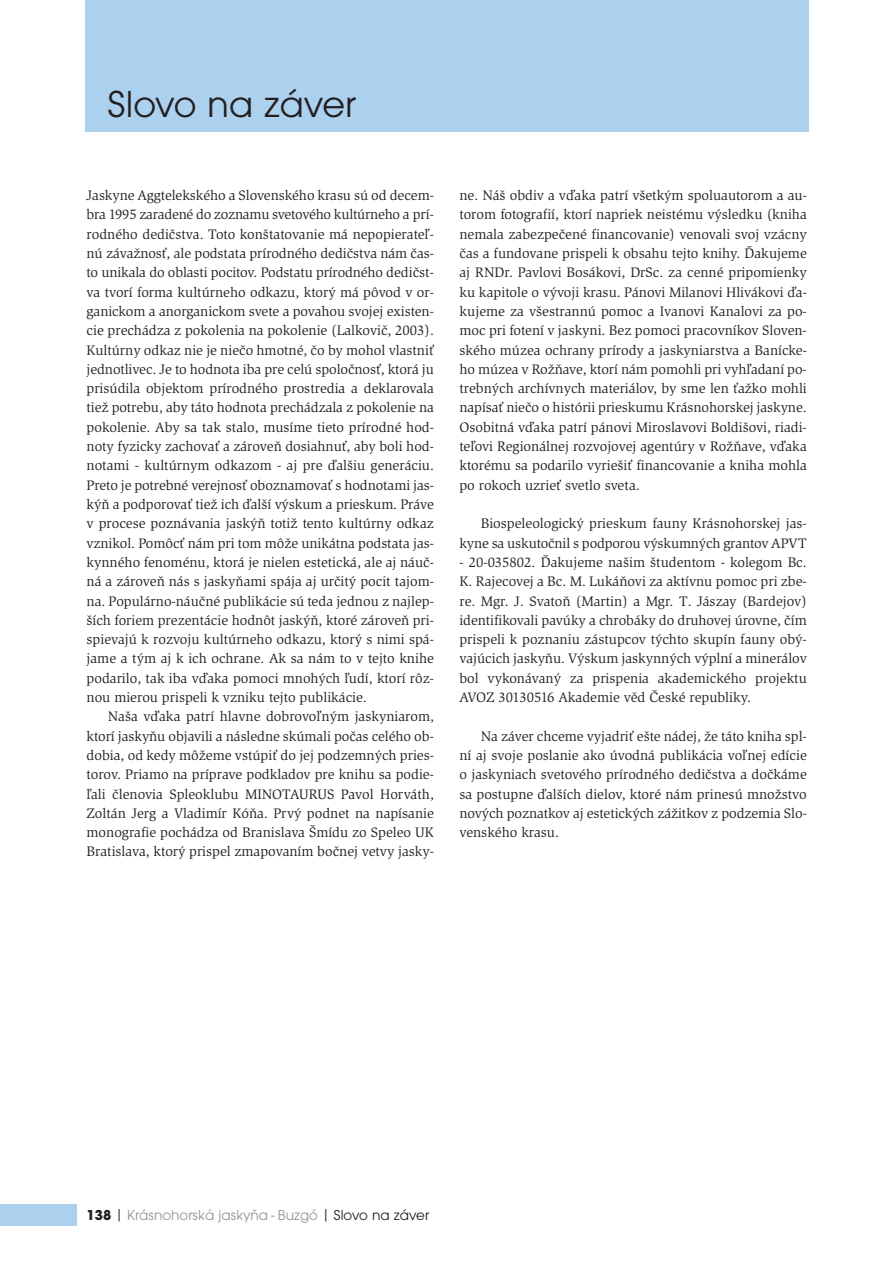
<style>
.page{position:relative;width:893px;height:1263px;background:#fff}
.page>*{position:absolute;margin:0;border:0;box-sizing:border-box;transform-origin:0 0}
.t1{font:39px "Avant Gar Got Itc TCE";color:#231f20}
.t2{font:15px "Avant Gar Got Itc TCE";color:#939598}
.t3{font:14.25px/19.4px "Slimbach Itc TCE";color:#231f20;text-align:justify}
.s1{font-weight:700;color:#231f20}
.s2{color:#231f20}
</style>
<div class="page">
<div style="left:0;top:1205px;width:77px;height:21px;background:#acd1ef"></div>
<div style="left:85px;top:0;width:723px;height:132px;background:#acd1ef"></div>
<h1 class="t1" style="left:108px;top:90px;width:250px">Slovo na záver</h1>
<p class="t3" style="left:87px;top:187px;width:349px">Jaskyne Aggtelekského a Slovenského krasu sú od decem&shy;bra 1995 zaradené do zoznamu svetového kultúrneho a prí&shy;rodného dedičstva. Toto konštatovanie má nepopierateľ&shy;nú závažnosť, ale podstata prírodného dedičstva nám čas&shy;to unikala do oblasti pocitov. Podstatu prírodného dedičst&shy;va tvorí forma kultúrneho odkazu, ktorý má pôvod v or&shy;ganickom a anorganickom svete a povahou svojej existen&shy;cie prechádza z pokolenia na pokolenie (Lalkovič, 2003).<br>Kultúrny odkaz nie je niečo hmotné, čo by mohol vlastniť jednotlivec. Je to hodnota iba pre celú spoločnosť, ktorá ju prisúdila objektom prírodného prostredia a deklarovala tiež potrebu, aby táto hodnota prechádzala z pokolenie na pokolenie. Aby sa tak stalo, musíme tieto prírodné hod&shy;noty fyzicky zachovať a zároveň dosiahnuť, aby boli hod&shy;notami - kultúrnym odkazom - aj pre ďalšiu generáciu.<br>Preto je potrebné verejnosť oboznamovať s hodnotami jas&shy;kýň a podporovať tiež ich ďalší výskum a prieskum. Práve v procese poznávania jaskýň totiž tento kultúrny odkaz vznikol. Pomôcť nám pri tom môže unikátna podstata jas&shy;kynného fenoménu, ktorá je nielen estetická, ale aj náuč&shy;ná a zároveň nás s jaskyňami spája aj určitý pocit tajom&shy;na. Populárno-náučné publikácie sú teda jednou z najlep&shy;ších foriem prezentácie hodnôt jaskýň, ktoré zároveň pri&shy;spievajú k rozvoju kultúrneho odkazu, ktorý s nimi spá&shy;jame a tým aj k ich ochrane. Ak sa nám to v tejto knihe podarilo, tak iba vďaka pomoci mnohých ľudí, ktorí rôz&shy;nou mierou prispeli k vzniku tejto publikácie.</p>
<p class="t3" style="left:87px;top:708px;width:349px;text-indent:21px">Naša vďaka patrí hlavne dobrovoľným jaskyniarom, ktorí jaskyňu objavili a následne skúmali počas celého ob&shy;dobia, od kedy môžeme vstúpiť do jej podzemných pries&shy;torov. Priamo na príprave podkladov pre knihu sa podie&shy;ľali členovia Spleoklubu MINOTAURUS Pavol Horváth, Zoltán Jerg a Vladimír Kóňa. Prvý podnet na napísanie monografie pochádza od Branislava Šmídu zo Speleo UK Bratislava, ktorý prispel zmapovaním bočnej vetvy jasky-</p>
<p class="t3" style="left:459px;top:187px;width:349px">ne. Náš obdiv a vďaka patrí všetkým spoluautorom a au&shy;torom fotografií, ktorí napriek neistému výsledku (kniha nemala zabezpečené financovanie) venovali svoj vzácny čas a fundovane prispeli k obsahu tejto knihy. Ďakujeme aj RNDr. Pavlovi Bosákovi, DrSc. za cenné pripomienky ku kapitole o vývoji krasu. Pánovi Milanovi Hlivákovi ďa&shy;kujeme za všestrannú pomoc a Ivanovi Kanalovi za po&shy;moc pri fotení v jaskyni. Bez pomoci pracovníkov Sloven&shy;ského múzea ochrany prírody a jaskyniarstva a Banícke&shy;ho múzea v Rožňave, ktorí nám pomohli pri vyhľadaní po&shy;trebných archívnych materiálov, by sme len ťažko mohli napísať niečo o histórii prieskumu Krásnohorskej jaskyne.<br>Osobitná vďaka patrí pánovi Miroslavovi Boldišovi, riadi&shy;teľovi Regionálnej rozvojovej agentúry v Rožňave, vďaka ktorému sa podarilo vyriešiť financovanie a kniha mohla po rokoch uzrieť svetlo sveta.</p>
<p class="t3" style="left:459px;top:515px;width:349px;text-align:right">Biospeleologický prieskum fauny Krásnohorskej jas&shy;kyne sa uskutočnil s podporou výskumných grantov APVT</p>
<p class="t3" style="left:459px;top:554px;width:349px">- 20-035802. Ďakujeme našim študentom - kolegom Bc.<br>K. Rajecovej a Bc. M. Lukáňovi za aktívnu pomoc pri zbe&shy;re. Mgr. J. Svatoň (Martin) a Mgr. T. Jászay (Bardejov) identifikovali pavúky a chrobáky do druhovej úrovne, čím prispeli k poznaniu zástupcov týchto skupín fauny obý&shy;vajúcich jaskyňu. Výskum jaskynných výplní a minerálov bol vykonávaný za prispenia akademického projektu AVOZ 30130516 Akademie věd České republiky.</p>
<p class="t3" style="left:459px;top:727px;width:349px;text-indent:21px">Na záver chceme vyjadriť ešte nádej, že táto kniha spl&shy;ní aj svoje poslanie ako úvodná publikácia voľnej edície o jaskyniach svetového prírodného dedičstva a dočkáme sa postupne ďalších dielov, ktoré nám prinesú množstvo nových poznatkov aj estetických zážitkov z podzemia Slo&shy;venského krasu.</p>
<p class="t2" style="left:87px;top:1209px;width:344px"><span class="s1">138</span> <span class="s2">|</span> Krásnohorská jaskyňa - Buzgó <span class="s2">| Slovo na záver</span></p>
</div>
